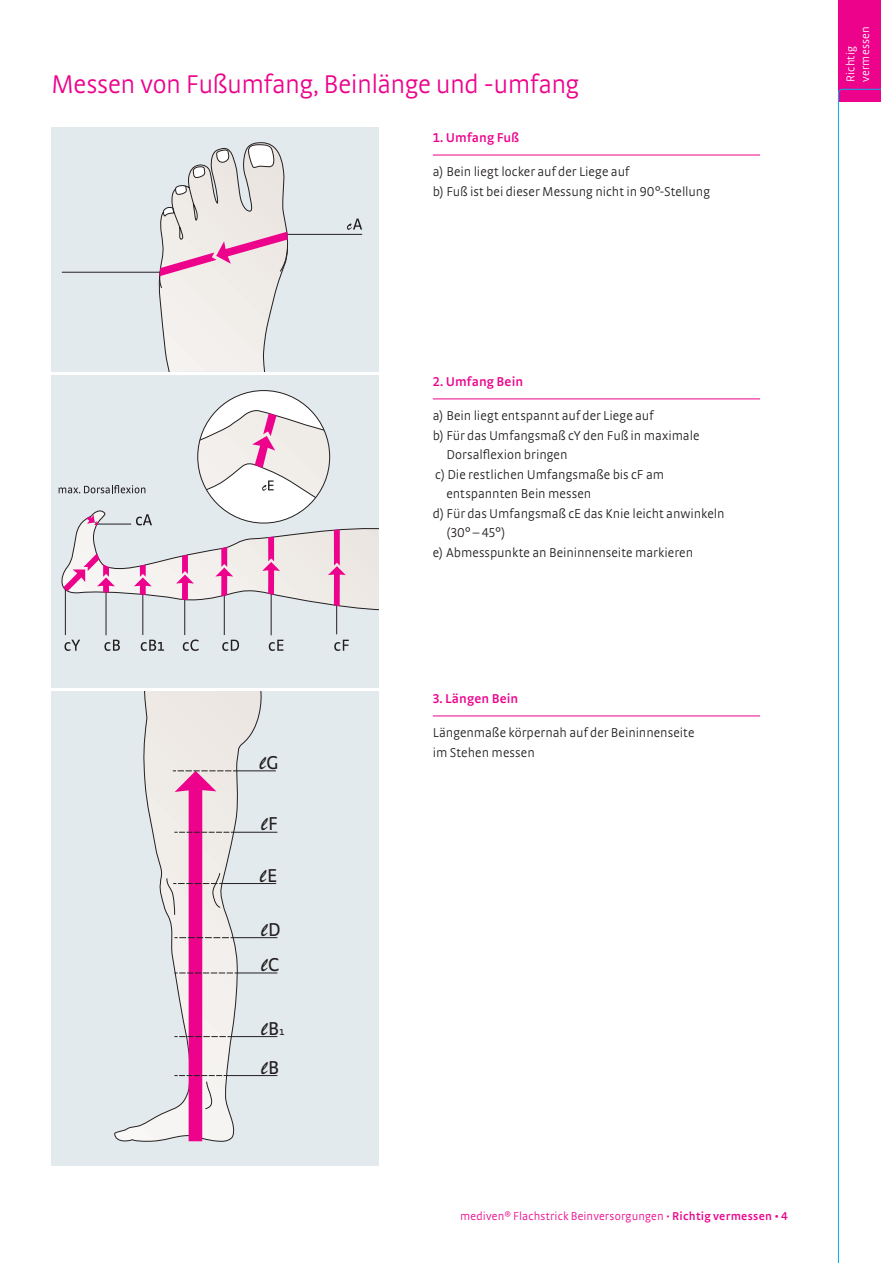
<style>
.page{position:relative;width:881px;height:1263px;background:#fff}
.page>*{position:absolute;margin:0;border:0;box-sizing:border-box;transform-origin:0 0}
.Inhalt_medi_Titel_A6_18_25_19_50_magenta{font:300 27px "medi Strada Pro";letter-spacing:-.015em;color:#ed028c}
.t1{font:19.65px/35.2px "Brush Script";color:#231f20}
.Katalog_Inhalt_medi_Fliesstext_9_00_10_0{font:300 13.5px/19.5px "medi Strada Pro";color:#231f20}
.Katalog_Inhalt_medi_Einleitungstext_9_00{font:600 13.5px "medi Strada Pro";letter-spacing:.005em;color:#ed028c}
.Pagina_01_medi_Pagina_R_8_00{font:300 12px "medi Strada Pro";letter-spacing:.01em;color:#ed028c}
.Inhalt_medi_Tabelle_8_00_9_75{font:300 12px/14.7px "medi Strada Pro";letter-spacing:.01em;color:#fff}
.s1{font-family:"medi Strada Pro"}
.s2{font-family:"medi Strada Pro";font-size:11.4px}
.s3{font-weight:600}
</style>
<div class="page">
<div style="left:51px;top:128px;width:327px;height:244px;background:#e3eaee"></div>
<hr style="left:283px;top:234px;width:79px;height:1px;background:#231f20">
<svg style="left:347px;top:219px;width:15px;height:11px"></svg>
<hr style="left:62px;top:272px;width:98px;height:1px;background:#231f20">
<svg style="left:158px;top:142px;width:130px;height:230px"></svg>
<div style="left:51px;top:375px;width:327px;height:313px;background:#e3eaee"></div>
<div style="left:198px;top:391px;width:131px;height:132px;background:#fff;border-radius:50%"></div>
<svg style="left:58px;top:410px;width:320px;height:241px"></svg>
<hr style="left:432px;top:399px;width:327px;height:1px;background:#ed028c">
<hr style="left:432px;top:155px;width:327px;height:1px;background:#ed028c">
<div style="left:51px;top:691px;width:327px;height:474px;background:#e3eaee"></div>
<svg style="left:114px;top:691px;width:149px;height:451px"></svg>
<hr style="left:236px;top:771px;width:40px;height:1px;background:#231f20">
<hr style="left:234px;top:832px;width:43px;height:1px;background:#231f20">
<hr style="left:222px;top:883px;width:54px;height:1px;background:#231f20">
<hr style="left:233px;top:937px;width:44px;height:1px;background:#231f20">
<hr style="left:237px;top:973px;width:40px;height:1px;background:#231f20">
<hr style="left:230px;top:1036px;width:47px;height:1px;background:#231f20">
<hr style="left:226px;top:1075px;width:51px;height:1px;background:#231f20">
<svg style="left:166px;top:771px;width:72px;height:370px"></svg>
<hr style="left:432px;top:716px;width:327px;height:1px;background:#ed028c">
<div style="left:837px;top:0;width:43px;height:90px;background:#ed028c"></div>
<svg style="left:837px;top:89px;width:43px;height:1174px"></svg>
<p class="Inhalt_medi_Titel_A6_18_25_19_50_magenta" style="left:51px;top:68px;width:529px">Messen von Fußumfang, Beinlänge und -umfang</p>
<p class="Katalog_Inhalt_medi_Einleitungstext_9_00" style="left:432px;top:129px;width:88px">1. Umfang Fuß</p>
<p class="Katalog_Inhalt_medi_Fliesstext_9_00_10_0" style="left:432px;top:162px;width:198px">a) Bein liegt locker auf der Liege auf</p>
<p class="Katalog_Inhalt_medi_Fliesstext_9_00_10_0" style="left:432px;top:181px;width:279px">b) Fuß ist bei dieser Messung nicht in 90°-Stellung</p>
<p class="Inhalt_medi_Tabelle_8_00_9_75" style="left:842px;top:82px;width:57px;rotate:-90deg">Richtig vermessen</p>
<p class="t1" style="left:260px;top:745px;width:21px">l<span class="s1">G</span></p>
<p class="t1" style="left:261px;top:807px;width:19px">l<span class="s1">F</span></p>
<p class="t1" style="left:260px;top:858px;width:19px">l<span class="s1">E</span></p>
<p class="t1" style="left:261px;top:912px;width:21px">l<span class="s1">D </span>l<span class="s1">C</span></p>
<p class="t1" style="left:261px;top:1009px;width:25px;line-height:39px">l<span class="s1">B</span><span class="s2">1 </span>l<span class="s1">B</span></p>
<p class="Katalog_Inhalt_medi_Einleitungstext_9_00" style="left:432px;top:373px;width:92px">2. Umfang Bein</p>
<p class="Katalog_Inhalt_medi_Fliesstext_9_00_10_0" style="left:432px;top:406px;width:222px">a) Bein liegt entspannt auf der Liege auf</p>
<p class="Katalog_Inhalt_medi_Fliesstext_9_00_10_0" style="left:446px;top:425px;width:255px;text-indent:-14px">b) Für das Umfangsmaß cY den Fuß in maximale<br>Dorsalflexion bringen</p>
<p class="Katalog_Inhalt_medi_Fliesstext_9_00_10_0" style="left:446px;top:464px;width:219px;text-indent:-11px">c) Die restlichen Umfangsmaße bis cF am entspannten Bein messen</p>
<p class="Katalog_Inhalt_medi_Fliesstext_9_00_10_0" style="left:446px;top:503px;width:279px;text-indent:-14px">d) Für das Umfangsmaß cE das Knie leicht anwinkeln (30° – 45°)</p>
<p class="Katalog_Inhalt_medi_Fliesstext_9_00_10_0" style="left:432px;top:542px;width:262px">e) Abmesspunkte an Beininnenseite markieren</p>
<p class="Katalog_Inhalt_medi_Einleitungstext_9_00" style="left:432px;top:690px;width:87px">3. Längen Bein</p>
<p class="Katalog_Inhalt_medi_Fliesstext_9_00_10_0" style="left:432px;top:723px;width:263px">Längenmaße körpernah auf der Beininnenseite im Stehen messen</p>
<p class="Pagina_01_medi_Pagina_R_8_00" style="left:460px;top:1209px;width:329px">mediven® Flachstrick Beinversorgungen • <span class="s3">Richtig vermessen • 4</span></p>
</div>
